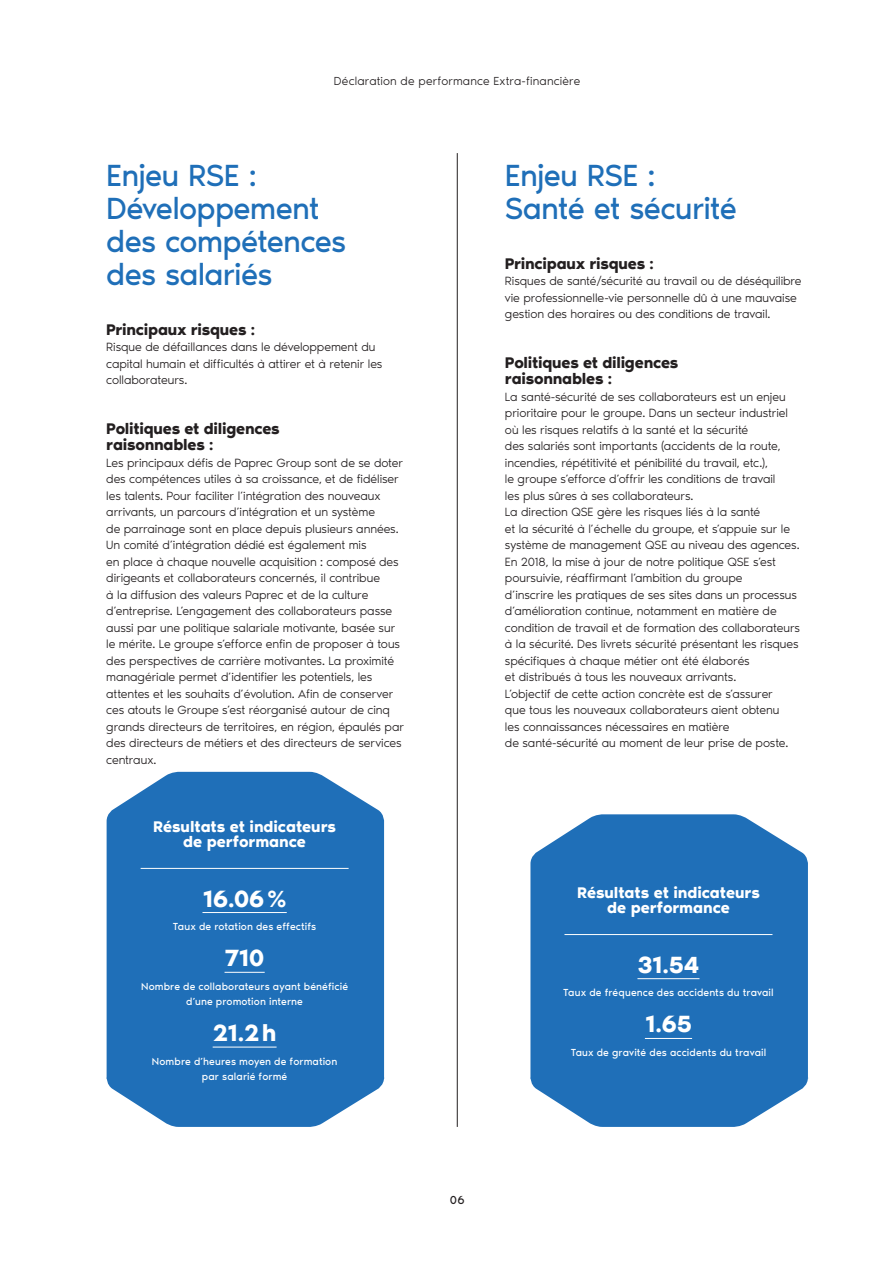
<style>
.page{position:relative;width:893px;height:1263px;background:#fff}
.page>*{position:absolute;margin:0;border:0;box-sizing:border-box;transform-origin:0 0}
.t1{font:31.5px/33px "Noir Pro";letter-spacing:-.025em;color:#1f6fb8}
.t2{font:600 24px "Noir Pro";letter-spacing:-.025em;color:#fff}
.t3{font:600 15.75px/16.5px "Noir Pro";letter-spacing:-.015em;color:#231f20}
.t4{font:600 15.75px/15px "Noir Pro";letter-spacing:-.005em;color:#fff;text-align:center}
.t5{font:300 12.3px/16.5px "Noir Pro";letter-spacing:-.005em;color:#231f20}
.t6{font:300 12px "Noir Pro";letter-spacing:.015em;color:#231f20}
.t7{font:12px "Noir Pro";color:#231f20}
.t8{font:10.5px/15px "Noir Pro";letter-spacing:.01em;color:#fff;text-align:center}
</style>
<div class="page">
<hr style="left:457px;top:153px;width:1px;height:974px;background:#231f20">
<div style="left:107px;top:772px;width:277px;height:355px;background:#1f6fb8"></div>
<hr style="left:141px;top:868px;width:208px;height:1px;background:#fff">
<hr style="left:202px;top:912px;width:85px;height:1px;background:#fff">
<hr style="left:225px;top:972px;width:40px;height:1px;background:#fff">
<hr style="left:213px;top:1047px;width:64px;height:1px;background:#fff">
<svg style="left:530px;top:814px;width:278px;height:313px;background:#2e78bc"></svg>
<hr style="left:564px;top:934px;width:208px;height:1px;background:#fff">
<hr style="left:637px;top:978px;width:62px;height:1px;background:#fff">
<hr style="left:645px;top:1038px;width:47px;height:1px;background:#fff">
<p class="t6" style="left:334px;top:72px;width:248px">Déclaration de performance Extra-financière</p>
<p class="t1" style="left:106px;top:157px;width:242px">Enjeu RSE :<br>Développement des compétences des salariés</p>
<p class="t3" style="left:106px;top:320px;width:150px">Principaux risques :</p>
<p class="t5" style="left:106px;top:338px;width:278px">Risque de défaillances dans le développement du capital humain et difficultés à attirer et à retenir les collaborateurs.</p>
<p class="t3" style="left:106px;top:419px;width:175px">Politiques et diligences raisonnables :</p>
<p class="t5" style="left:106px;top:453px;width:299px">Les principaux défis de Paprec Group sont de se doter des compétences utiles à sa croissance, et de fidéliser les talents. Pour faciliter l’intégration des nouveaux arrivants, un parcours d’intégration et un système<br>de parrainage sont en place depuis plusieurs années.<br>Un comité d’intégration dédié est également mis<br>en place à chaque nouvelle acquisition : composé des dirigeants et collaborateurs concernés, il contribue<br>à la diffusion des valeurs Paprec et de la culture d’entreprise. L’engagement des collaborateurs passe aussi par une politique salariale motivante, basée sur le mérite. Le groupe s’efforce enfin de proposer à tous des perspectives de carrière motivantes. La proximité managériale permet d’identifier les potentiels, les attentes et les souhaits d’évolution. Afin de conserver ces atouts le Groupe s’est réorganisé autour de cinq grands directeurs de territoires, en région, épaulés par des directeurs de métiers et des directeurs de services centraux.</p>
<p class="t4" style="left:153px;top:818px;width:184px">Résultats et indicateurs de performance</p>
<p class="t2" style="left:202px;top:880px;width:86px">16.06%</p>
<p class="t8" style="left:173px;top:918px;width:145px">Taux de rotation des effectifs</p>
<p class="t2" style="left:225px;top:939px;width:42px">710</p>
<p class="t8" style="left:141px;top:978px;width:208px">Nombre de collaborateurs ayant bénéficié d’une promotion interne</p>
<p class="t2" style="left:213px;top:1014px;width:65px">21.2h</p>
<p class="t8" style="left:152px;top:1053px;width:187px">Nombre d’heures moyen de formation par salarié formé</p>
<p class="t1" style="left:505px;top:157px;width:233px">Enjeu RSE :<br>Santé et sécurité</p>
<p class="t3" style="left:505px;top:254px;width:150px">Principaux risques :</p>
<p class="t5" style="left:505px;top:272px;width:298px">Risques de santé/sécurité au travail ou de déséquilibre vie professionnelle-vie personnelle dû à une mauvaise gestion des horaires ou des conditions de travail.</p>
<p class="t3" style="left:505px;top:353px;width:175px">Politiques et diligences raisonnables :</p>
<p class="t5" style="left:505px;top:387px;width:285px">La santé-sécurité de ses collaborateurs est un enjeu prioritaire pour le groupe. Dans un secteur industriel où les risques relatifs à la santé et la sécurité<br>des salariés sont importants (accidents de la route, incendies, répétitivité et pénibilité du travail, etc.),<br>le groupe s’efforce d’offrir les conditions de travail les plus sûres à ses collaborateurs.</p>
<p class="t5" style="left:505px;top:503px;width:296px">La direction QSE gère les risques liés à la santé<br>et la sécurité à l’échelle du groupe, et s’appuie sur le système de management QSE au niveau des agences.</p>
<p class="t5" style="left:505px;top:552px;width:297px">En 2018, la mise à jour de notre politique QSE s’est poursuivie, réaffirmant l’ambition du groupe<br>d’inscrire les pratiques de ses sites dans un processus d’amélioration continue, notamment en matière de condition de travail et de formation des collaborateurs à la sécurité. Des livrets sécurité présentant les risques spécifiques à chaque métier ont été élaborés<br>et distribués à tous les nouveaux arrivants.<br>L’objectif de cette action concrète est de s’assurer<br>que tous les nouveaux collaborateurs aient obtenu<br>les connaissances nécessaires en matière<br>de santé-sécurité au moment de leur prise de poste.</p>
<p class="t4" style="left:577px;top:884px;width:184px">Résultats et indicateurs de performance</p>
<p class="t2" style="left:637px;top:946px;width:64px">31.54</p>
<p class="t8" style="left:563px;top:984px;width:212px">Taux de fréquence des accidents du travail</p>
<p class="t2" style="left:645px;top:1005px;width:49px">1.65</p>
<p class="t8" style="left:571px;top:1044px;width:197px">Taux de gravité des accidents du travail</p>
<p class="t7" style="left:450px;top:1191px;width:16px">06</p>
</div>
